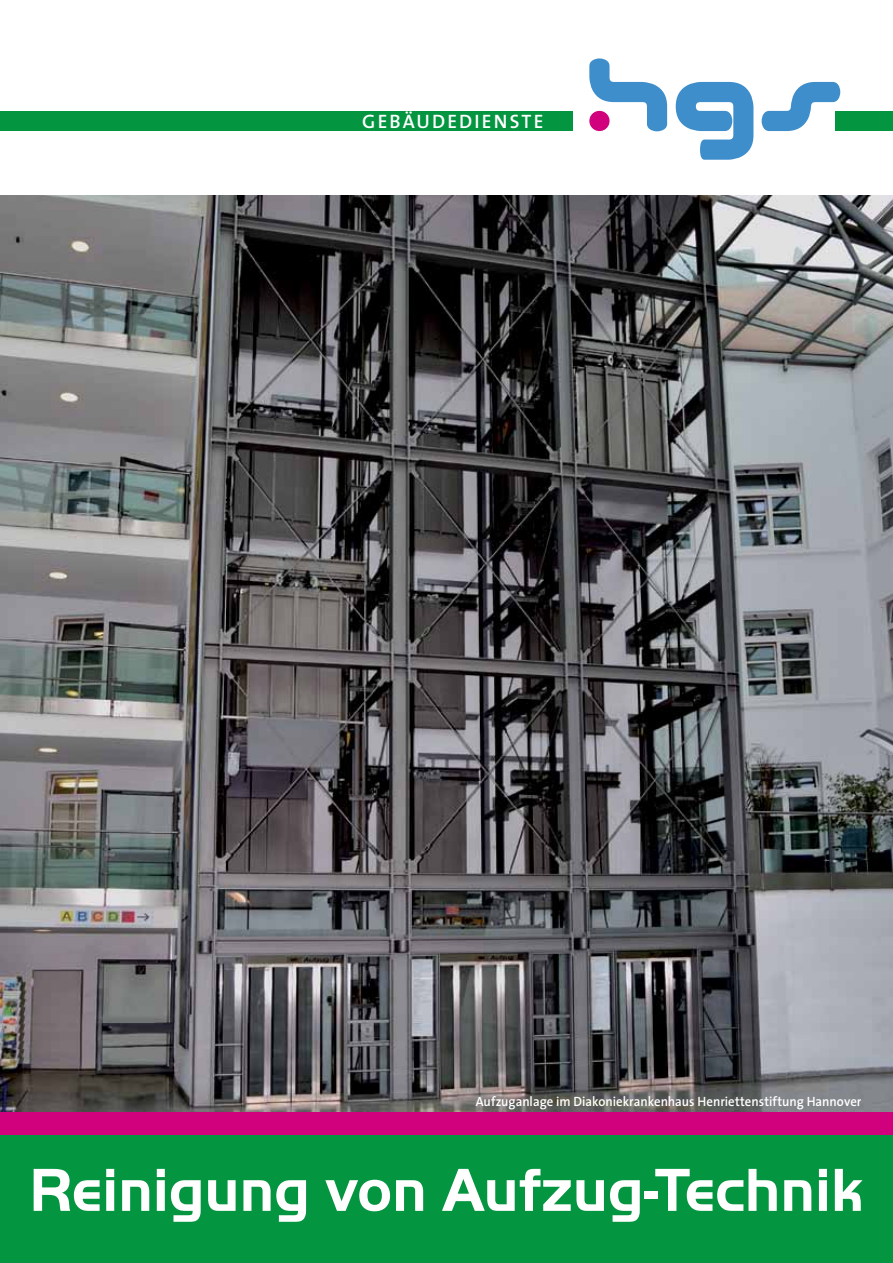
<style>
.page{position:relative;width:893px;height:1263px;background:#fff}
.page>*{position:absolute;margin:0;border:0;box-sizing:border-box;transform-origin:0 0}
.t1{font:700 63px "Handel Got D";color:#fff;scale:.95 1}
.t2{font:600 19.5px "The Sans";letter-spacing:.11em;color:#fff}
.t3{font:600 13.5px "The Sans";color:#fff;scale:.95 1}
</style>
<div class="page">
<img style="left:0;top:196px;width:893px;height:916px">
<div style="left:0;top:1120px;width:893px;height:143px;background:#03953f"></div>
<div style="left:0;top:1112px;width:893px;height:22px;background:#d1007c"></div>
<div style="left:0;top:111px;width:893px;height:20px;background:#03953f"></div>
<div style="left:573px;top:98px;width:262px;height:82px;background:#fff"></div>
<svg style="left:589px;top:58px;width:78px;height:73px"></svg>
<svg style="left:676px;top:82px;width:77px;height:78px"></svg>
<svg style="left:762px;top:82px;width:78px;height:49px"></svg>
<h2 class="t2" style="left:362px;top:109px;width:183px">GEBÄUDEDIENSTE</h2>
<p class="t3" style="left:476px;top:1093px;width:408px">Aufzuganlage im Diakoniekrankenhaus Henriettenstiftung Hannover</p>
<h1 class="t1" style="left:30px;top:1154px;width:879px">Reinigung von Aufzug-Technik</h1>
</div>
